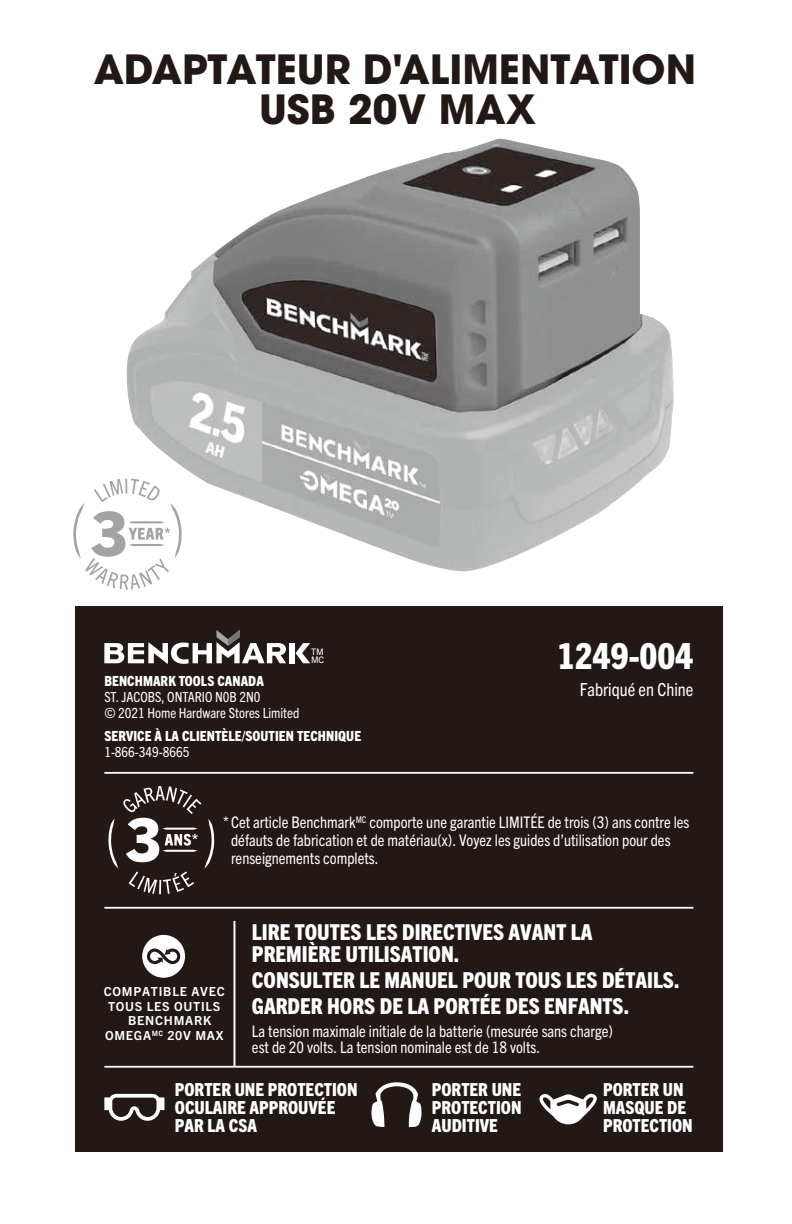
<style>
.page{position:relative;width:792px;height:1224px;background:#fff}
.page>*{position:absolute;margin:0;border:0;box-sizing:border-box;transform-origin:0 0}
.t1{font:700 40px/40px "ITC Avant Garde W1 G";color:#221815;text-align:center}
.t2{font:800 condensed 36px "Trade Gothic Next LT Pro";color:#fff}
.t3{font:800 condensed 22px/22px "Trade Gothic Next LT Pro";color:#fff}
.t4{font:800 condensed 18px/18px "Trade Gothic Next LT Pro";color:#fff}
.t5{font:condensed 18px "Trade Gothic Next LT Pro";color:#fff}
.t6{font:condensed 16px/18px "Trade Gothic Next LT Pro";color:#fff}
.t7{font:condensed 14px/16px "Trade Gothic Next LT Pro";color:#fff}
.t8{font:800 condensed 14px "Trade Gothic Next LT Pro";letter-spacing:.005em;color:#fff}
.t9{font:700 12.4px "Trade Gothic Next LT Pro";letter-spacing:.06em;color:#fff}
.t10{font:9px/8px "Trade Gothic Next LT Pro";color:#fff}
.s1{font-stretch:normal}
</style>
<div class="page">
<img style="left:127px;top:139px;width:547px;height:433px">
<div style="left:75px;top:606px;width:648px;height:546px;background:#221815"></div>
<hr style="left:104px;top:772px;width:589px;height:2px;background:#fff">
<hr style="left:104px;top:907px;width:589px;height:2px;background:#fff">
<div style="left:290px;top:643px;width:5px;height:20px;background:#fff"></div>
<svg style="left:296px;top:643px;width:14px;height:20px"></svg>
<svg style="left:104px;top:630px;width:182px;height:34px"></svg>
<hr style="left:233px;top:921px;width:2px;height:146px;background:#fff">
<hr style="left:104px;top:1066px;width:589px;height:2px;background:#fff">
<svg style="left:104px;top:1094px;width:60px;height:27px"></svg>
<svg style="left:371px;top:1082px;width:51px;height:45px"></svg>
<svg style="left:539px;top:1094px;width:58px;height:30px"></svg>
<svg style="left:108px;top:786px;width:106px;height:108px"></svg>
<div style="left:142px;top:935px;width:43px;height:43px;background:#fff;border-radius:50%"></div>
<svg style="left:146px;top:948px;width:35px;height:17px"></svg>
<svg style="left:73px;top:479px;width:109px;height:111px"></svg>
<h1 class="t1" style="left:94px;top:49px;width:604px">ADAPTATEUR D'ALIMENTATION<br>USB 20V MAX</h1>
<p class="t8" style="left:104px;top:672px;width:161px">BENCHMARK TOOLS CANADA</p>
<p class="t7" style="left:104px;top:688px;width:197px">ST. JACOBS, ONTARIO N0B 2N0<br><span class="s1">©</span> 2021 Home Hardware Stores Limited</p>
<p class="t10" style="left:311px;top:647px;width:15px">TM<br>MC</p>
<p class="t8" style="left:104px;top:726px;width:258px">SERVICE À LA CLIENTÈLE/SOUTIEN TECHNIQUE</p>
<p class="t7" style="left:104px;top:743px;width:87px">1-866-349-8665</p>
<h2 class="t2" style="left:557px;top:631px;width:138px">1249-004</h2>
<p class="t5" style="left:580px;top:677px;width:115px">Fabriqué en Chine</p>
<p class="t6" style="left:231px;top:812px;width:460px;text-indent:-8px">* Cet article Benchmark<sup>MC</sup> comporte une garantie LIMITÉE de trois (3) ans contre les défauts de fabrication et de matériau(x). Voyez les guides d’utilisation pour des renseignements complets.</p>
<h3 class="t3" style="left:252px;top:920px;width:342px">LIRE TOUTES LES DIRECTIVES AVANT LA<br>PREMIÈRE UTILISATION.</h3>
<h3 class="t3" style="left:252px;top:966px;width:429px;line-height:26px">CONSULTER LE MANUEL POUR TOUS LES DÉTAILS.<br>GARDER HORS DE LA PORTÉE DES ENFANTS.</h3>
<p class="t6" style="left:252px;top:1022px;width:362px;line-height:16px">La tension maximale initiale de la batterie (mesurée sans charge) est de 20 volts. La tension nominale est de 18 volts.</p>
<p class="t4" style="left:175px;top:1080px;width:184px">PORTER UNE PROTECTION<br>OCULAIRE APPROUVÉE<br>PAR LA CSA</p>
<p class="t4" style="left:432px;top:1080px;width:91px;text-align:justify">PORTER UNE PROTECTION AUDITIVE</p>
<p class="t4" style="left:603px;top:1080px;width:91px">PORTER UN<br>MASQUE DE<br>PROTECTION</p>
<p class="t9" style="left:104px;top:983px;width:123px">COMPATIBLE AVEC</p>
<p class="t9" style="left:108px;top:998px;width:114px">TOUS LES OUTILS</p>
<p class="t9" style="left:128px;top:1012px;width:85px">BENCHMARK</p>
<p class="t9" style="left:105px;top:1027px;width:120px">OMEGA<sup>MC</sup> 20V MAX</p>
</div>
